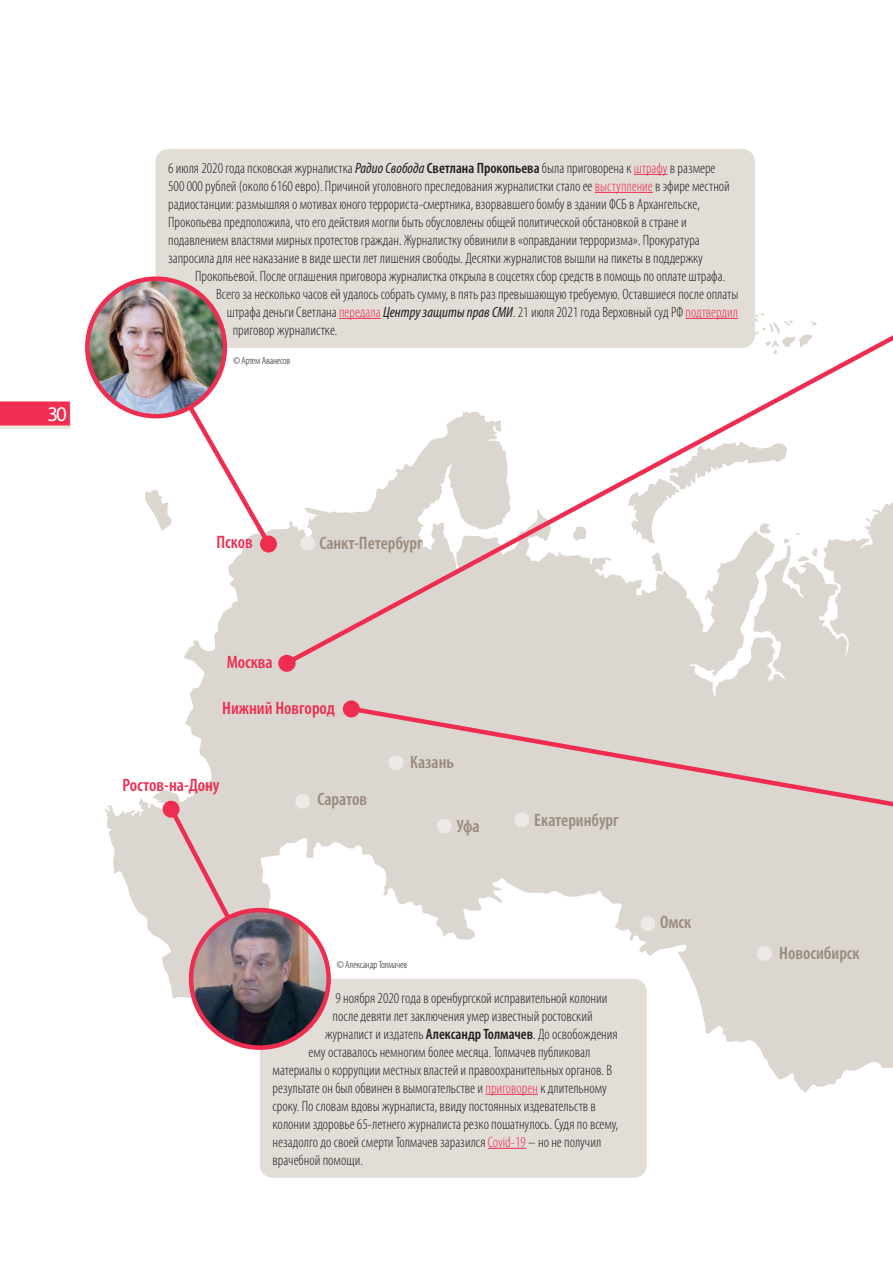
<style>
.page{position:relative;width:893px;height:1263px;background:#fff}
.page>*{position:absolute;margin:0;border:0;box-sizing:border-box;transform-origin:0 0}
.t1{font:21px "Myriad Pro";color:#fff}
.t2{font:600 condensed 18px "Myriad Pro";color:#998b7d}
.t3{font:600 condensed 18px "Myriad Pro";color:#ee2d50}
.t4{font:300 condensed 15px/18px "Myriad Pro";color:#231f20}
.t5{font:300 condensed 10.5px "Myriad Pro";letter-spacing:-.015em;color:#231f20}
.s1{font-weight:400;font-style:italic}
.s2{font-weight:600}
.s3{color:#ee2d50}
</style>
<div class="page">
<img style="left:85px;top:281px;width:808px;height:812px">
<svg style="left:0;top:405px;width:71px;height:24px"></svg>
<div style="left:0;top:401px;width:70px;height:24px;background:#ee2d50"></div>
<svg style="left:150px;top:348px;width:124px;height:200px"></svg>
<div style="left:155px;top:149px;width:600px;height:199px;background:#e2ddd7;border-radius:13px"></div>
<hr style="left:634px;top:174px;width:33px;height:1px;background:#ee2d50">
<hr style="left:595px;top:192px;width:58px;height:1px;background:#ee2d50">
<img style="left:87px;top:279px;width:138px;height:137px;border-radius:69px">
<div style="left:85px;top:276px;width:142px;height:142px;border:4px solid #ee2d50;border-radius:50%"></div>
<svg style="left:165px;top:802px;width:101px;height:183px;background:#ddceca"></svg>
<div style="left:260px;top:979px;width:387px;height:199px;background:#e2ddd7;border-radius:13px"></div>
<hr style="left:486px;top:1094px;width:52px;height:1px;background:#ee2d50">
<hr style="left:488px;top:1148px;width:38px;height:1px;background:#ee2d50">
<img style="left:191px;top:910px;width:138px;height:138px;border-radius:69px">
<div style="left:189px;top:908px;width:142px;height:142px;border:4px solid #ee2d50;border-radius:50%"></div>
<div style="left:345px;top:703px;width:548px;height:131px;background:#dcd6d0"></div>
<svg style="left:283px;top:281px;width:610px;height:387px"></svg>
<div style="left:260px;top:536px;width:17px;height:17px;background:#ee2d50;border-radius:50%"></div>
<div style="left:278px;top:655px;width:17px;height:17px;background:#ee2d50;border-radius:50%"></div>
<div style="left:343px;top:700px;width:17px;height:17px;background:#ee2d50;border-radius:50%"></div>
<div style="left:163px;top:801px;width:17px;height:17px;background:#ee2d50;border-radius:50%"></div>
<h1 class="t1" style="left:47px;top:401px;width:21px">30</h1>
<p class="t4" style="left:168px;top:159px;width:563px">6 июля 2020 года псковская журналистка <span class="s1">Радио Свобода</span> <span class="s2">Светлана Прокопьева</span> была приговорена к <span class="s3">штрафу</span> в размере 500 000 рублей (около 6160 евро). Причиной уголовного преследования журналистки стало ее <span class="s3">выступление</span> в эфире местной радиостанции: размышляя о мотивах юного террориста-смертника, взорвавшего бомбу в здании ФСБ в Архангельске, Прокопьева предположила, что его действия могли быть обусловлены общей политической обстановкой в стране и подавлением властями мирных протестов граждан. Журналистку обвинили в «оправдании терроризма». Прокуратура запросила для нее наказание в виде шести лет лишения свободы. Десятки журналистов вышли на пикеты в поддержку</p>
<p class="t4" style="left:195px;top:267px;width:531px">Прокопьевой. После оглашения приговора журналистка открыла в соцсетях сбор средств в помощь по оплате штрафа.</p>
<p class="t4" style="left:216px;top:285px;width:524px">Всего за несколько часов ей удалось собрать сумму, в пять раз превышающую требуемую. Оставшиеся после оплаты</p>
<p class="t4" style="left:227px;top:303px;width:513px">штрафа деньги Светлана <span class="s3">передала</span> <span class="s1">Центру защиты прав СМИ</span>. 21 июля 2021 года Верховный суд РФ <span class="s3">подтвердил</span></p>
<p class="t4" style="left:233px;top:321px;width:106px">приговор журналистке.</p>
<p class="t5" style="left:233px;top:355px;width:59px">© Артем Аванесов</p>
<p class="t3" style="left:216px;top:532px;width:38px">Псков</p>
<p class="t2" style="left:319px;top:533px;width:105px">Санкт-Петербург</p>
<p class="t3" style="left:227px;top:652px;width:48px">Москва</p>
<p class="t3" style="left:222px;top:698px;width:114px">Нижний Новгород</p>
<p class="t3" style="left:122px;top:775px;width:99px">Ростов-на-Дону</p>
<p class="t2" style="left:318px;top:789px;width:51px">Саратов</p>
<p class="t2" style="left:410px;top:752px;width:46px">Казань</p>
<p class="t2" style="left:457px;top:816px;width:24px">Уфа</p>
<p class="t5" style="left:337px;top:958px;width:72px">© Александр Толмачев</p>
<p class="t2" style="left:534px;top:810px;width:86px">Екатеринбург</p>
<p class="t4" style="left:336px;top:989px;width:273px">9 ноября 2020 года в оренбургской исправительной колонии</p>
<p class="t4" style="left:333px;top:1007px;width:262px">после девяти лет заключения умер известный ростовский</p>
<p class="t4" style="left:325px;top:1025px;width:294px">журналист и издатель <span class="s2">Александр Толмачев</span>. До освобождения</p>
<p class="t4" style="left:309px;top:1043px;width:283px">ему оставалось немногим более месяца. Толмачев публиковал</p>
<p class="t4" style="left:273px;top:1061px;width:341px">материалы о коррупции местных властей и правоохранительных органов. В</p>
<p class="t4" style="left:273px;top:1079px;width:336px">результате он был обвинен в вымогательстве и <span class="s3">приговорен</span> к длительному</p>
<p class="t4" style="left:273px;top:1097px;width:325px">сроку. По словам вдовы журналиста, ввиду постоянных издевательств в</p>
<p class="t4" style="left:273px;top:1115px;width:347px">колонии здоровье 65-летнего журналиста резко пошатнулось. Судя по всему,</p>
<p class="t4" style="left:273px;top:1133px;width:330px">незадолго до своей смерти Толмачев заразился <span class="s3">Covid-19</span> – но не получил</p>
<p class="t4" style="left:273px;top:1151px;width:92px">врачебной помощи.</p>
<p class="t2" style="left:660px;top:912px;width:33px">Омск</p>
<p class="t2" style="left:779px;top:943px;width:82px">Новосибирск</p>
</div>
